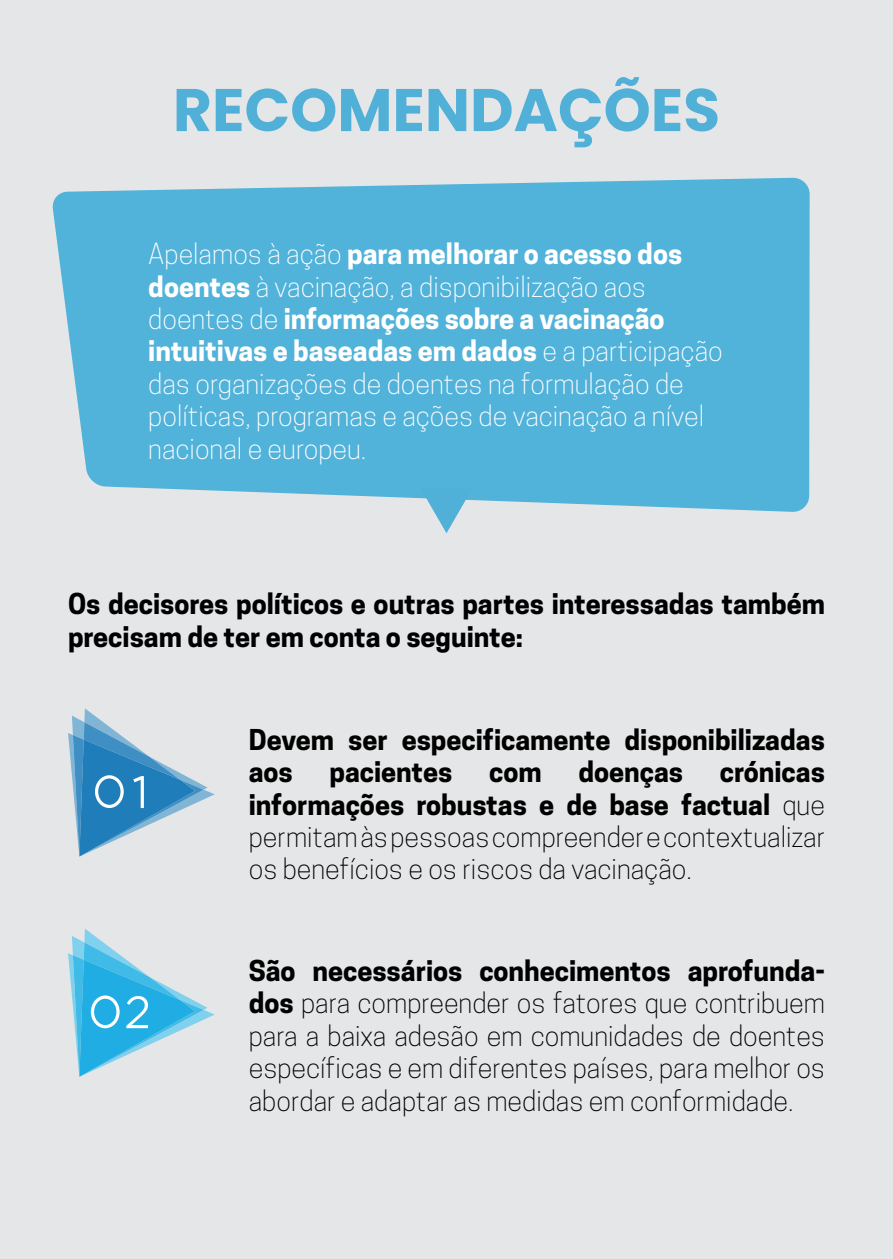
<style>
.page{position:relative;width:893px;height:1259px;background:#e5e6e7}
.page>*{position:absolute;margin:0;border:0;box-sizing:border-box;transform-origin:0 0}
.t1{font:700 60px "Poppins";color:#50b0d8}
.t2{font:300 27px/32.4px "Cooper Hewitt";color:#000;text-align:justify}
.t3{font:300 27px/32.4px "Cooper Hewitt";color:#fff}
.t4{font:700 27px/32.4px "Cooper Hewitt";color:#000}
.s1{font-weight:700}
</style>
<div class="page">
<svg style="left:52px;top:178px;width:758px;height:334px;background:#5cb6db"></svg>
<svg style="left:420px;top:488px;width:53px;height:45px"></svg>
<svg style="left:68px;top:708px;width:147px;height:148px"></svg>
<svg style="left:68px;top:929px;width:147px;height:148px"></svg>
<h1 class="t1" style="left:173px;top:75px;width:549px">RECOMENDAÇÕES</h1>
<p class="t3" style="left:148px;top:238px;width:576px">Apelamos à ação <span class="s1">para melhorar o acesso dos doentes</span> à vacinação, a disponibilização aos doentes de <span class="s1">informações sobre a vacinação intuitivas e baseadas em dados</span> e a participação das organizações de doentes na formulação de políticas, programas e ações de vacinação a nível nacional e europeu.</p>
<p class="t4" style="left:68px;top:588px;width:758px">Os decisores políticos e outras partes interessadas também precisam de ter em conta o seguinte:</p>
<p class="t4" style="left:249px;top:723px;width:578px">Devem ser especificamente disponibilizadas aos</p>
<p class="t4" style="left:329px;top:756px;width:124px">pacientes</p>
<p class="t4" style="left:489px;top:756px;width:54px">com</p>
<p class="t4" style="left:578px;top:756px;width:106px">doenças</p>
<p class="t2" style="left:249px;top:756px;width:578px;text-indent:471px"><span class="s1">crónicas informações robustas e de base factual</span> que permitam às pessoas compreender e contextualizar os benefícios e os riscos da vacinação.</p>
<p class="t2" style="left:249px;top:954px;width:578px"><span class="s1">São necessários conhecimentos aprofunda&shy;dos</span> para compreender os fatores que contribuem para a baixa adesão em comunidades de doentes específicas e em diferentes países, para melhor os abordar e adaptar as medidas em conformidade.</p>
</div>
